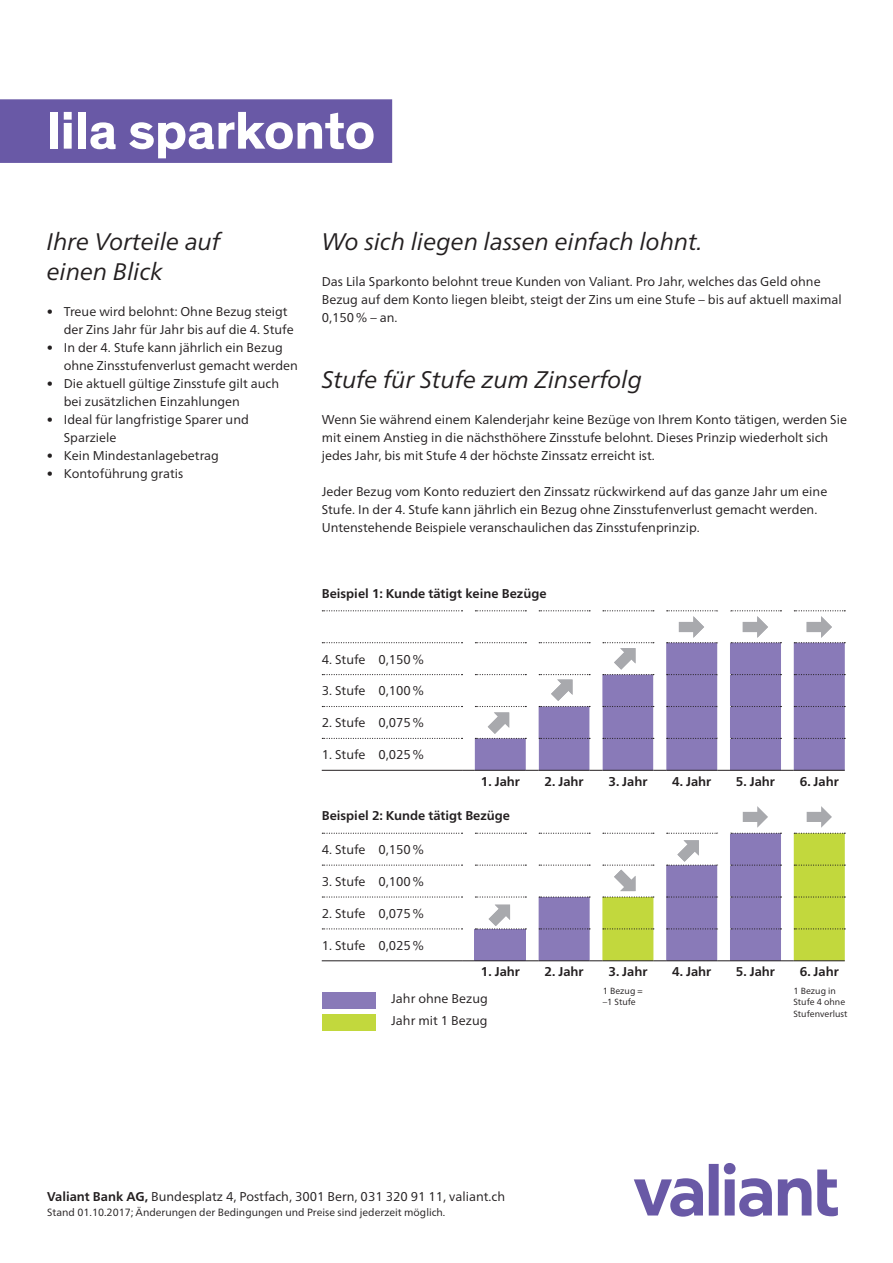
<style>
.page{position:relative;width:893px;height:1263px;background:#fff}
.page>*{position:absolute;margin:0;border:0;box-sizing:border-box;transform-origin:0 0}
.t1{font:700 54px "Theinhardt";letter-spacing:-.01em;color:#fff}
.t2{font:italic 24px/30px "Frutiger Neue LT Pro";color:#231f20}
.t3{font:12.75px/18px "Frutiger Neue LT Pro";color:#231f20}
.t4{font:700 12.75px "Frutiger Neue LT Pro";color:#231f20}
.t5{font:10.5px "Frutiger Neue LT Pro";color:#231f20}
.t6{font:8.85px/11.6px "Frutiger Neue LT Pro";color:#231f20}
.s1{font-weight:700}
</style>
<div class="page">
<div style="left:0;top:99px;width:392px;height:64px;background:#6959a6"></div>
<svg style="left:322px;top:961px;width:395px;height:1px"></svg>
<div style="left:322px;top:992px;width:53px;height:16px;background:#897ab8"></div>
<div style="left:322px;top:1014px;width:53px;height:16px;background:#c2d83d"></div>
<svg style="left:322px;top:610px;width:523px;height:161px"></svg>
<svg style="left:322px;top:806px;width:523px;height:155px"></svg>
<svg style="left:634px;top:1163px;width:204px;height:54px"></svg>
<h1 class="t1" style="left:46px;top:97px;width:331px">lila sparkonto</h1>
<h2 class="t2" style="left:47px;top:227px;width:175px">Ihre Vorteile auf einen Blick</h2>
<p class="t3" style="left:64px;top:302px;width:231px;text-indent:-17px">• Treue wird belohnt: Ohne Bezug steigt der Zins Jahr für Jahr bis auf die 4. Stufe</p>
<p class="t3" style="left:64px;top:338px;width:236px;text-indent:-17px">• In der 4. Stufe kann jährlich ein Bezug ohne Zinsstufenverlust gemacht werden</p>
<p class="t3" style="left:64px;top:374px;width:217px;text-indent:-17px">• Die aktuell gültige Zinsstufe gilt auch bei zusätzlichen Einzahlungen</p>
<p class="t3" style="left:64px;top:410px;width:187px;text-indent:-17px">• Ideal für langfristige Sparer und<br>Sparziele</p>
<p class="t3" style="left:47px;top:446px;width:174px">• Kein Mindestanlagebetrag</p>
<p class="t3" style="left:47px;top:464px;width:138px">• Kontoführung gratis</p>
<h2 class="t2" style="left:322px;top:227px;width:382px">Wo sich liegen lassen einfach lohnt.</h2>
<p class="t3" style="left:322px;top:272px;width:522px">Das Lila Sparkonto belohnt treue Kunden von Valiant. Pro Jahr, welches das Geld ohne<br>Bezug auf dem Konto liegen bleibt, steigt der Zins um eine Stufe – bis auf aktuell maximal<br>0,150% – an.</p>
<h2 class="t2" style="left:322px;top:365px;width:322px">Stufe für Stufe zum Zinserfolg</h2>
<p class="t3" style="left:322px;top:410px;width:527px">Wenn Sie während einem Kalenderjahr keine Bezüge von Ihrem Konto tätigen, werden Sie mit einem Anstieg in die nächsthöhere Zinsstufe belohnt. Dieses Prinzip wiederholt sich jedes Jahr, bis mit Stufe 4 der höchste Zinssatz erreicht ist.</p>
<p class="t3" style="left:322px;top:482px;width:507px">Jeder Bezug vom Konto reduziert den Zinssatz rückwirkend auf das ganze Jahr um eine<br>Stufe. In der 4. Stufe kann jährlich ein Bezug ohne Zinsstufenverlust gemacht werden.<br>Untenstehende Beispiele veranschaulichen das Zinsstufenprinzip.</p>
<p class="t4" style="left:322px;top:586px;width:226px">Beispiel 1: Kunde tätigt keine Bezüge</p>
<p class="t3" style="left:322px;top:650px;width:104px">4. Stufe 0,150%</p>
<p class="t3" style="left:322px;top:682px;width:104px">3. Stufe 0,100%</p>
<p class="t3" style="left:322px;top:714px;width:104px">2. Stufe 0,075%</p>
<p class="t3" style="left:322px;top:746px;width:104px">1. Stufe 0,025%</p>
<p class="t4" style="left:481px;top:774px;width:41px">1. Jahr</p>
<p class="t4" style="left:545px;top:774px;width:41px">2. Jahr</p>
<p class="t4" style="left:608px;top:774px;width:41px">3. Jahr</p>
<p class="t4" style="left:672px;top:774px;width:41px">4. Jahr</p>
<p class="t4" style="left:736px;top:774px;width:41px">5. Jahr</p>
<p class="t4" style="left:800px;top:774px;width:41px">6. Jahr</p>
<p class="t4" style="left:322px;top:808px;width:190px">Beispiel 2: Kunde tätigt Bezüge</p>
<p class="t3" style="left:322px;top:840px;width:104px">4. Stufe 0,150%</p>
<p class="t3" style="left:322px;top:872px;width:104px">3. Stufe 0,100%</p>
<p class="t3" style="left:322px;top:904px;width:104px">2. Stufe 0,075%</p>
<p class="t3" style="left:322px;top:936px;width:104px">1. Stufe 0,025%</p>
<p class="t4" style="left:481px;top:964px;width:41px">1. Jahr</p>
<p class="t4" style="left:545px;top:964px;width:41px">2. Jahr</p>
<p class="t4" style="left:608px;top:964px;width:41px">3. Jahr</p>
<p class="t4" style="left:672px;top:964px;width:41px">4. Jahr</p>
<p class="t4" style="left:736px;top:964px;width:41px">5. Jahr</p>
<p class="t4" style="left:800px;top:964px;width:41px">6. Jahr</p>
<p class="t3" style="left:391px;top:988px;width:98px;line-height:21.3px">Jahr ohne Bezug<br>Jahr mit 1 Bezug</p>
<p class="t6" style="left:603px;top:984px;width:41px">1 Bezug = –1 Stufe</p>
<p class="t6" style="left:793px;top:984px;width:55px">1 Bezug in<br>Stufe 4 ohne<br>Stufenverlust</p>
<p class="t3" style="left:47px;top:1187px;width:459px"><span class="s1">Valiant Bank AG,</span> Bundesplatz 4, Postfach, 3001 Bern, 031 320 91 11, valiant.ch</p>
<p class="t5" style="left:47px;top:1206px;width:400px">Stand 01.10.2017; Änderungen der Bedingungen und Preise sind jederzeit möglich.</p>
</div>
